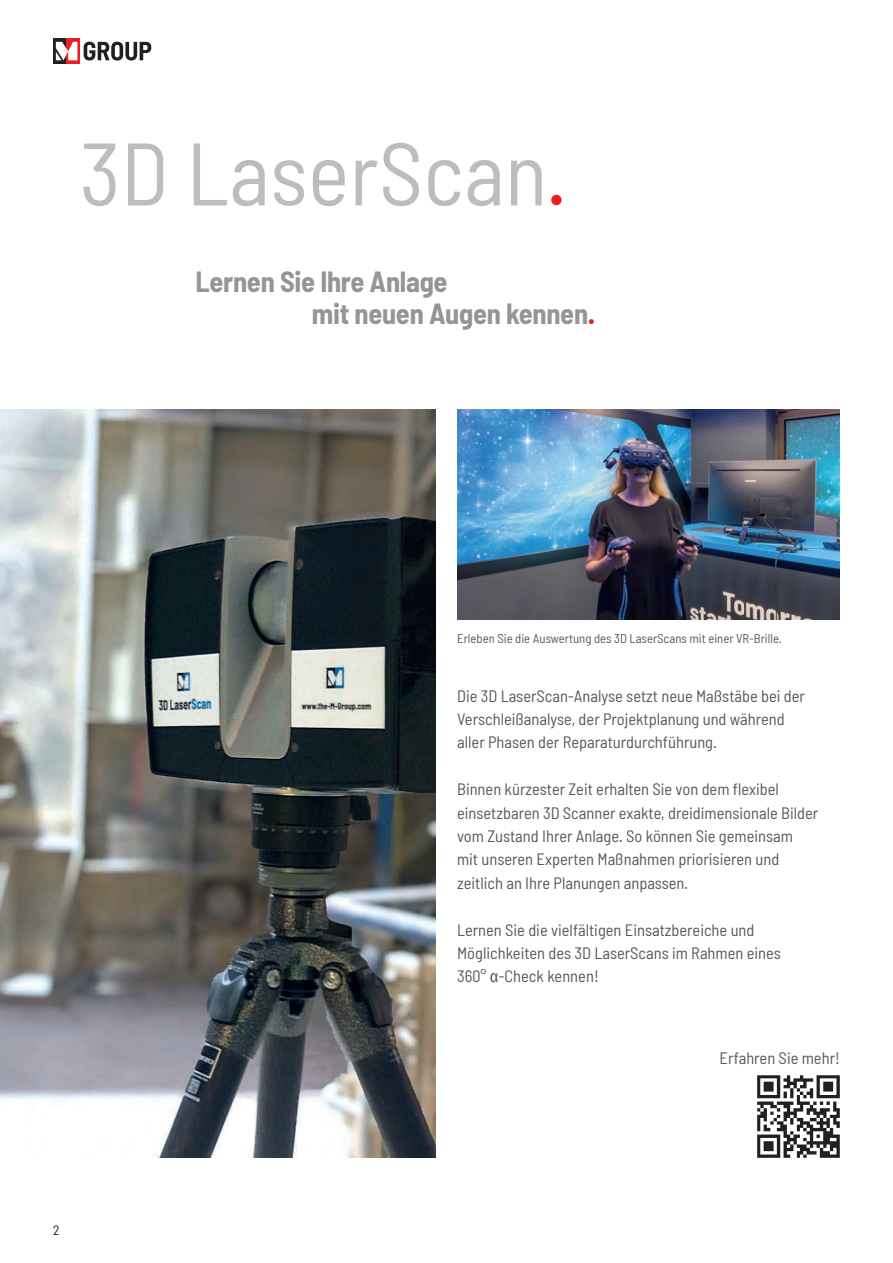
<style>
.page{position:relative;width:893px;height:1263px;background:#fff}
.page>*{position:absolute;margin:0;border:0;box-sizing:border-box;transform-origin:0 0}
.t1{font:semi-condensed 88.5px "Barlow";color:#bcbdc0}
.t2{font:700 semi-condensed 28.5px/31.5px "Barlow";letter-spacing:-.01em;color:#939598}
.t3{font:semi-condensed 16.5px/23.4px "Barlow";color:#57585a}
.t4{font:semi-condensed 13.5px "Barlow";color:#231f20}
.t5{font:semi-condensed 12.75px "Barlow";color:#57585a}
.s1{color:#ee1d23}
.s2{font-family:"Fira Sans Condensed";font-stretch:normal}
</style>
<div class="page">
<svg style="left:53px;top:38px;width:14px;height:26px"></svg>
<svg style="left:67px;top:38px;width:13px;height:26px"></svg>
<svg style="left:56px;top:42px;width:21px;height:18px"></svg>
<svg style="left:84px;top:42px;width:67px;height:19px"></svg>
<img style="left:0;top:409px;width:436px;height:749px">
<img style="left:457px;top:409px;width:383px;height:211px">
<img style="left:758px;top:1076px;width:82px;height:82px">
<h1 class="t1" style="left:80px;top:119px;width:489px">3D LaserScan<span class="s1">.</span></h1>
<h2 class="t2" style="left:312px;top:265px;width:285px;text-indent:-116px">Lernen Sie Ihre Anlage<br>mit neuen Augen kennen<span class="s1">.</span></h2>
<p class="t4" style="left:53px;top:1222px;width:8px">2</p>
<p class="t5" style="left:457px;top:631px;width:326px">Erleben Sie die Auswertung des 3D LaserScans mit einer VR-Brille.</p>
<p class="t3" style="left:457px;top:684px;width:349px">Die 3D LaserScan-Analyse setzt neue Maßstäbe bei der<br>Verschleißanalyse, der Projektplanung und während aller Phasen der Reparaturdurchführung.</p>
<p class="t3" style="left:457px;top:777px;width:363px">Binnen kürzester Zeit erhalten Sie von dem flexibel einsetzbaren 3D Scanner exakte, dreidimensionale Bilder vom Zustand Ihrer Anlage. So können Sie gemeinsam<br>mit unseren Experten Maßnahmen priorisieren und zeitlich an Ihre Planungen anpassen.</p>
<p class="t3" style="left:457px;top:917px;width:325px">Lernen Sie die vielfältigen Einsatzbereiche und<br>Möglichkeiten des 3D LaserScans im Rahmen eines<br>360° <span class="s2">α</span>-Check kennen!</p>
<p class="t3" style="left:720px;top:1046px;width:122px">Erfahren Sie mehr!</p>
</div>
